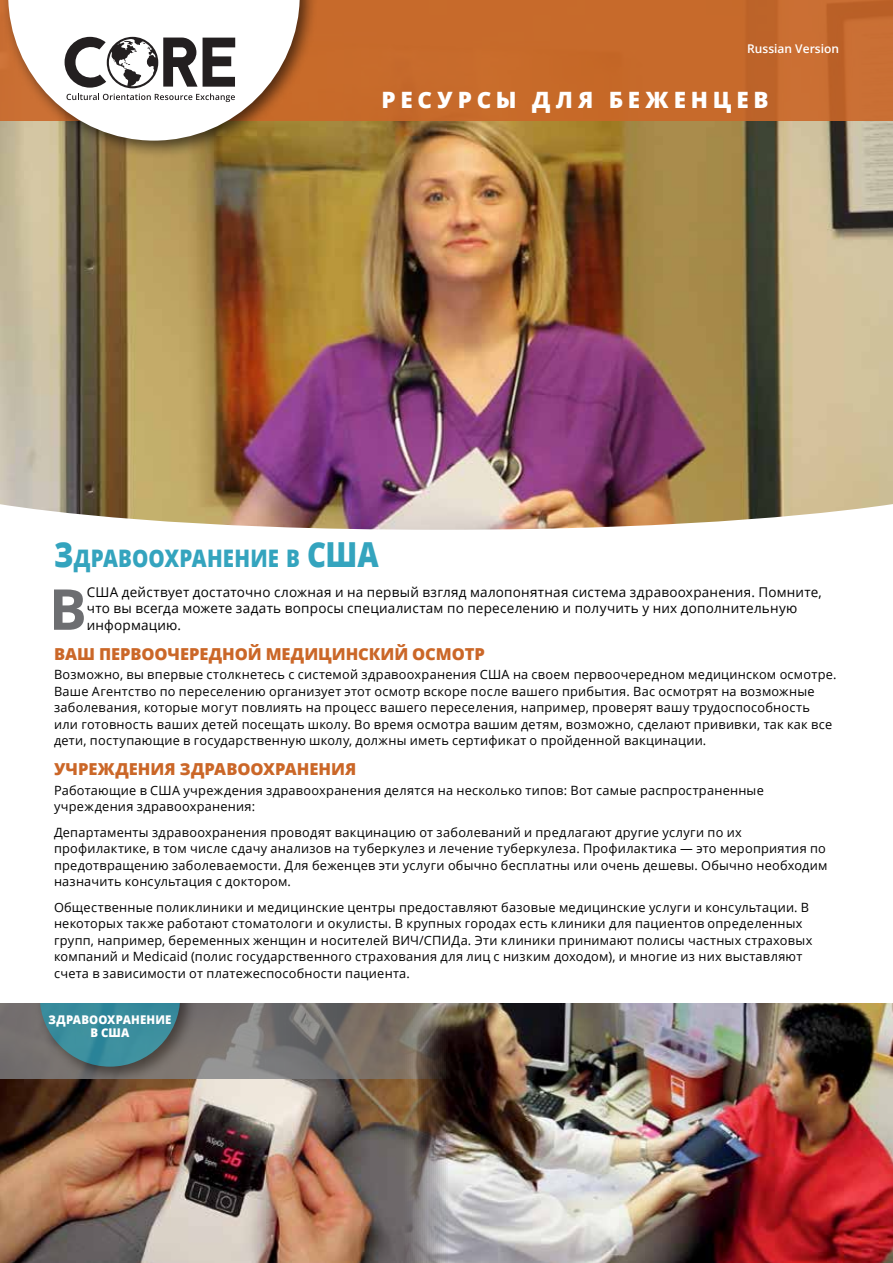
<style>
.page{position:relative;width:893px;height:1263px;background:#fff}
.page>*{position:absolute;margin:0;border:0;box-sizing:border-box;transform-origin:0 0}
.t1{font:700 56.4px "Open Sans";color:#6d6e71}
.t2{font:800 24.15px "Open Sans";letter-spacing:.005em;color:#34a4be;scale:.85 1}
.t3{font:800 22.5px "Open Sans";letter-spacing:.22em;color:#fff}
.t4{font:800 16.5px "Open Sans";letter-spacing:-.005em;color:#cb6728}
.t5{font:13.5px/16.5px "Open Sans";letter-spacing:.015em;color:#000}
.t6{font:12.75px/16.5px "Open Sans";letter-spacing:.02em;color:#000}
.t7{font:800 12px/13.5px "Open Sans";letter-spacing:.01em;color:#fff;text-align:center;scale:.95 1}
.t8{font:600 12px "Open Sans";color:#fff}
.s1{font-size:34.5px}
</style>
<div class="page">
<img style="left:0;top:1078px;width:394px;height:185px">
<img style="left:0;top:121px;width:893px;height:409px">
<div style="left:0;top:0;width:893px;height:121px;background:#cb6728"></div>
<div style="left:1px;top:0;width:317px;height:159px;background:#000;opacity:.6"></div>
<svg style="left:8px;top:0;width:292px;height:141px;background:#d2c5b9"></svg>
<svg style="left:0;top:1003px;width:394px;height:75px;background:#797471"></svg>
<div style="left:34px;top:1003px;width:164px;height:75px;background:#000;opacity:.5"></div>
<svg style="left:40px;top:1003px;width:140px;height:64px;background:#44828e"></svg>
<img style="left:394px;top:1003px;width:499px;height:260px">
<p class="t8" style="left:747px;top:40px;width:93px">Russian Version</p>
<h3 class="t3" style="left:382px;top:83px;width:389px">РЕСУРСЫ ДЛЯ БЕЖЕНЦЕВ</h3>
<h2 class="t2" style="left:54px;top:540px;width:384px"><span class="s1">З</span>дравоохранение в <span class="s1">США</span></h2>
<h1 class="t1" style="left:49px;top:569px;width:39px">В</h1>
<p class="t5" style="left:87px;top:583px;width:737px">США действует достаточно сложная и на первый взгляд малопонятная система здравоохранения. Помните, что вы всегда можете задать вопросы специалистам по переселению и получить у них дополнительную информацию.</p>
<p class="t4" style="left:54px;top:641px;width:432px">ВАШ ПЕРВООЧЕРЕДНОЙ МЕДИЦИНСКИЙ ОСМОТР</p>
<p class="t6" style="left:54px;top:666px;width:784px">Возможно, вы впервые столкнетесь с системой здравоохранения США на своем первоочередном медицинском осмотре.<br>Ваше Агентство по переселению организует этот осмотр вскоре после вашего прибытия. Вас осмотрят на возможные заболевания, которые могут повлиять на процесс вашего переселения, например, проверят вашу трудоспособность или готовность ваших детей посещать школу. Во время осмотра вашим детям, возможно, сделают прививки, так как все дети, поступающие в государственную школу, должны иметь сертификат о пройденной вакцинации.</p>
<p class="t4" style="left:54px;top:757px;width:304px">УЧРЕЖДЕНИЯ ЗДРАВООХРАНЕНИЯ</p>
<p class="t6" style="left:54px;top:781px;width:711px">Работающие в США учреждения здравоохранения делятся на несколько типов: Вот самые распространенные учреждения здравоохранения:</p>
<p class="t6" style="left:54px;top:823px;width:775px">Департаменты здравоохранения проводят вакцинацию от заболеваний и предлагают другие услуги по их профилактике, в том числе сдачу анализов на туберкулез и лечение туберкулеза. Профилактика — это мероприятия по предотвращению заболеваемости. Для беженцев эти услуги обычно бесплатны или очень дешевы. Обычно необходим назначить консультация с доктором.</p>
<p class="t6" style="left:54px;top:898px;width:760px">Общественные поликлиники и медицинские центры предоставляют базовые медицинские услуги и консультации. В некоторых также работают стоматологи и окулисты. В крупных городах есть клиники для пациентов определенных групп, например, беременных женщин и носителей ВИЧ/СПИДа. Эти клиники принимают полисы частных страховых компаний и Medicaid (полис государственного страхования для лиц с низким доходом), и многие из них выставляют счета в зависимости от платежеспособности пациента.</p>
<p class="t7" style="left:49px;top:1012px;width:131px">ЗДРАВООХРАНЕНИЕ<br>В США</p>
</div>
